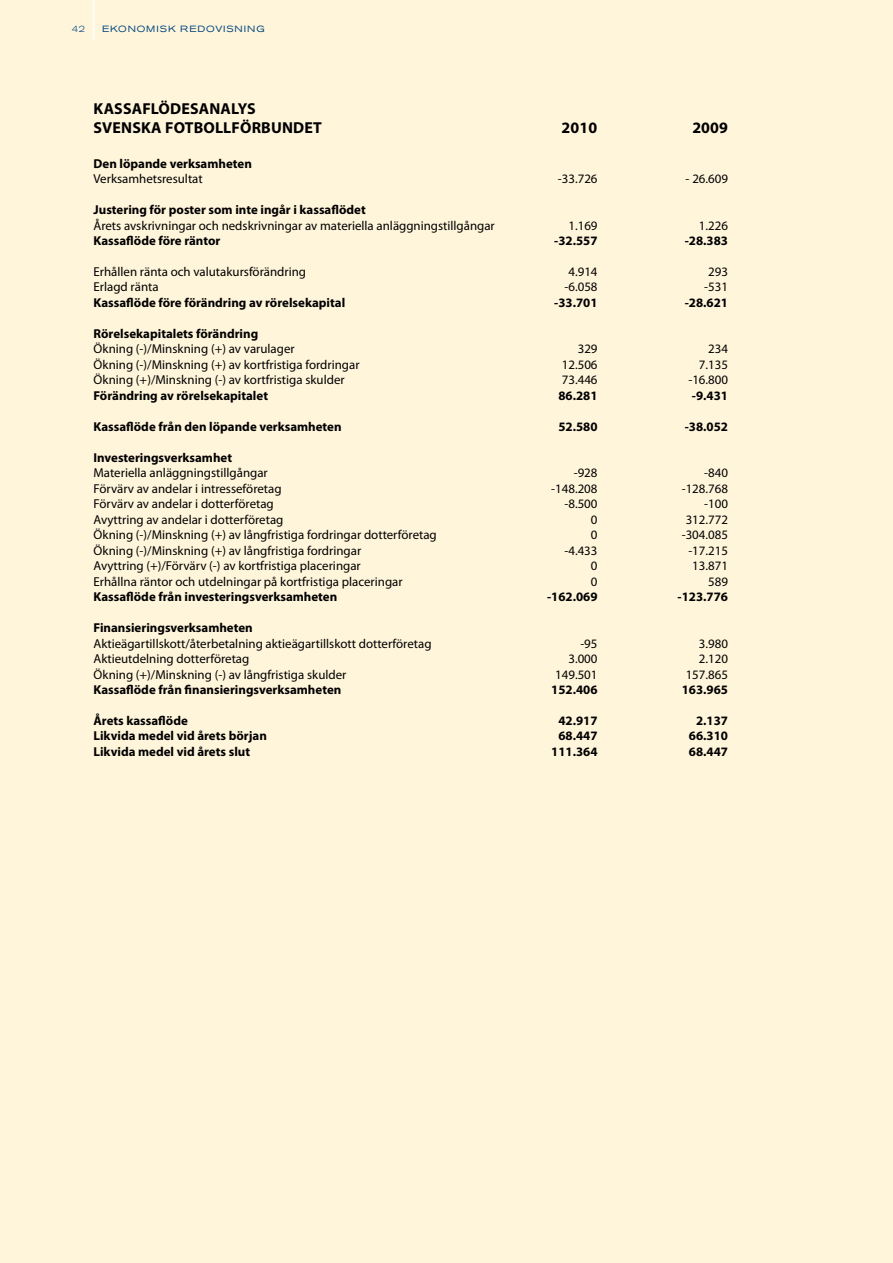
<style>
.page{position:relative;width:893px;height:1263px;background:#fff5db}
.page>*{position:absolute;margin:0;border:0;box-sizing:border-box;transform-origin:0 0}
.t1{font:700 15.9px/19px "Myriad Pro";letter-spacing:.01em;color:#000}
.t2{font:12.9px "Myriad Pro";color:#000}
.t3{font:700 12.9px "Myriad Pro";color:#000}
.t4{font:expanded 9px "Akzidenz Grotesk BE";letter-spacing:.095em;color:#00457d}
.t5{font:300 expanded 9px "Akzidenz Grotesk BE";color:#00457d}
</style>
<div class="page">
<hr style="left:93px;top:0;width:1px;height:40px;background:#fff">
<p class="t5" style="left:72px;top:24px;width:15px">42</p>
<p class="t4" style="left:102px;top:24px;width:164px">EKONOMISK REDOVISNING</p>
<p class="t1" style="left:94px;top:99px;width:230px">KASSAFLÖDESANALYS<br>SVENSKA FOTBOLLFÖRBUNDET</p>
<p class="t1" style="left:562px;top:118px;width:37px">2010</p>
<p class="t1" style="left:692px;top:118px;width:37px">2009</p>
<p class="t3" style="left:94px;top:155px;width:160px">Den löpande verksamheten</p>
<p class="t2" style="left:94px;top:171px;width:111px">Verksamhetsresultat</p>
<p class="t2" style="left:558px;top:171px;width:41px">-33.726</p>
<p class="t2" style="left:686px;top:171px;width:44px">- 26.609</p>
<p class="t3" style="left:94px;top:201px;width:274px">Justering för poster som inte ingår i kassaflödet</p>
<p class="t2" style="left:94px;top:217px;width:403px">Årets avskrivningar och nedskrivningar av materiella anläggningstillgångar</p>
<p class="t2" style="left:568px;top:217px;width:31px">1.169</p>
<p class="t2" style="left:699px;top:217px;width:31px">1.226</p>
<p class="t3" style="left:94px;top:232px;width:128px">Kassaflöde före räntor</p>
<p class="t3" style="left:554px;top:232px;width:45px">-32.557</p>
<p class="t3" style="left:685px;top:232px;width:45px">-28.383</p>
<p class="t2" style="left:94px;top:264px;width:214px">Erhållen ränta och valutakursförändring</p>
<p class="t2" style="left:568px;top:264px;width:31px">4.914</p>
<p class="t2" style="left:708px;top:264px;width:21px">293</p>
<p class="t2" style="left:94px;top:279px;width:67px">Erlagd ränta</p>
<p class="t2" style="left:564px;top:279px;width:35px">-6.058</p>
<p class="t2" style="left:704px;top:279px;width:25px">-531</p>
<p class="t3" style="left:94px;top:294px;width:253px">Kassaflöde före förändring av rörelsekapital</p>
<p class="t3" style="left:554px;top:294px;width:45px">-33.701</p>
<p class="t3" style="left:685px;top:294px;width:45px">-28.621</p>
<p class="t3" style="left:94px;top:325px;width:166px">Rörelsekapitalets förändring</p>
<p class="t2" style="left:94px;top:341px;width:203px">Ökning (-)/Minskning (+) av varulager</p>
<p class="t2" style="left:578px;top:341px;width:21px">329</p>
<p class="t2" style="left:708px;top:341px;width:21px">234</p>
<p class="t2" style="left:94px;top:357px;width:268px">Ökning (-)/Minskning (+) av kortfristiga fordringar</p>
<p class="t2" style="left:562px;top:357px;width:37px">12.506</p>
<p class="t2" style="left:699px;top:357px;width:31px">7.135</p>
<p class="t2" style="left:94px;top:372px;width:253px">Ökning (+)/Minskning (-) av kortfristiga skulder</p>
<p class="t2" style="left:562px;top:372px;width:37px">73.446</p>
<p class="t2" style="left:688px;top:372px;width:41px">-16.800</p>
<p class="t3" style="left:94px;top:387px;width:176px">Förändring av rörelsekapitalet</p>
<p class="t3" style="left:558px;top:387px;width:41px">86.281</p>
<p class="t3" style="left:692px;top:387px;width:38px">-9.431</p>
<p class="t3" style="left:94px;top:418px;width:250px">Kassaflöde från den löpande verksamheten</p>
<p class="t3" style="left:558px;top:418px;width:41px">52.580</p>
<p class="t3" style="left:685px;top:418px;width:45px">-38.052</p>
<p class="t3" style="left:94px;top:449px;width:140px">Investeringsverksamhet</p>
<p class="t2" style="left:94px;top:465px;width:176px">Materiella anläggningstillgångar</p>
<p class="t2" style="left:574px;top:465px;width:25px">-928</p>
<p class="t2" style="left:704px;top:465px;width:25px">-840</p>
<p class="t2" style="left:94px;top:480px;width:190px">Förvärv av andelar i intresseföretag</p>
<p class="t2" style="left:551px;top:480px;width:48px">-148.208</p>
<p class="t2" style="left:682px;top:480px;width:48px">-128.768</p>
<p class="t2" style="left:94px;top:496px;width:182px">Förvärv av andelar i dotterföretag</p>
<p class="t2" style="left:564px;top:496px;width:35px">-8.500</p>
<p class="t2" style="left:704px;top:496px;width:25px">-100</p>
<p class="t2" style="left:94px;top:511px;width:191px">Avyttring av andelar i dotterföretag</p>
<p class="t2" style="left:591px;top:511px;width:8px">0</p>
<p class="t2" style="left:686px;top:511px;width:44px">312.772</p>
<p class="t2" style="left:94px;top:527px;width:345px">Ökning (-)/Minskning (+) av långfristiga fordringar dotterföretag</p>
<p class="t2" style="left:591px;top:527px;width:8px">0</p>
<p class="t2" style="left:682px;top:527px;width:48px">-304.085</p>
<p class="t2" style="left:94px;top:542px;width:269px">Ökning (-)/Minskning (+) av långfristiga fordringar</p>
<p class="t2" style="left:564px;top:542px;width:35px">-4.433</p>
<p class="t2" style="left:688px;top:542px;width:41px">-17.215</p>
<p class="t2" style="left:94px;top:558px;width:269px">Avyttring (+)/Förvärv (-) av kortfristiga placeringar</p>
<p class="t2" style="left:591px;top:558px;width:8px">0</p>
<p class="t2" style="left:692px;top:558px;width:37px">13.871</p>
<p class="t2" style="left:94px;top:573px;width:311px">Erhållna räntor och utdelningar på kortfristiga placeringar</p>
<p class="t2" style="left:591px;top:573px;width:8px">0</p>
<p class="t2" style="left:708px;top:573px;width:21px">589</p>
<p class="t3" style="left:94px;top:588px;width:245px">Kassaflöde från investeringsverksamheten</p>
<p class="t3" style="left:547px;top:588px;width:52px">-162.069</p>
<p class="t3" style="left:678px;top:588px;width:52px">-123.776</p>
<p class="t3" style="left:94px;top:619px;width:161px">Finansieringsverksamheten</p>
<p class="t2" style="left:94px;top:635px;width:340px">Aktieägartillskott/återbetalning aktieägartillskott dotterföretag</p>
<p class="t2" style="left:580px;top:635px;width:19px">-95</p>
<p class="t2" style="left:699px;top:635px;width:31px">3.980</p>
<p class="t2" style="left:94px;top:651px;width:157px">Aktieutdelning dotterföretag</p>
<p class="t2" style="left:568px;top:651px;width:31px">3.000</p>
<p class="t2" style="left:699px;top:651px;width:31px">2.120</p>
<p class="t2" style="left:94px;top:666px;width:254px">Ökning (+)/Minskning (-) av långfristiga skulder</p>
<p class="t2" style="left:555px;top:666px;width:44px">149.501</p>
<p class="t2" style="left:686px;top:666px;width:44px">157.865</p>
<p class="t3" style="left:94px;top:681px;width:249px">Kassaflöde från finansieringsverksamheten</p>
<p class="t3" style="left:551px;top:681px;width:48px">152.406</p>
<p class="t3" style="left:682px;top:681px;width:48px">163.965</p>
<p class="t3" style="left:94px;top:712px;width:96px">Årets kassaflöde</p>
<p class="t3" style="left:558px;top:712px;width:41px">42.917</p>
<p class="t3" style="left:696px;top:712px;width:33px">2.137</p>
<p class="t3" style="left:94px;top:728px;width:175px">Likvida medel vid årets början</p>
<p class="t3" style="left:558px;top:728px;width:41px">68.447</p>
<p class="t3" style="left:689px;top:728px;width:41px">66.310</p>
<p class="t3" style="left:94px;top:743px;width:158px">Likvida medel vid årets slut</p>
<p class="t3" style="left:551px;top:743px;width:48px">111.364</p>
<p class="t3" style="left:689px;top:743px;width:41px">68.447</p>
</div>
